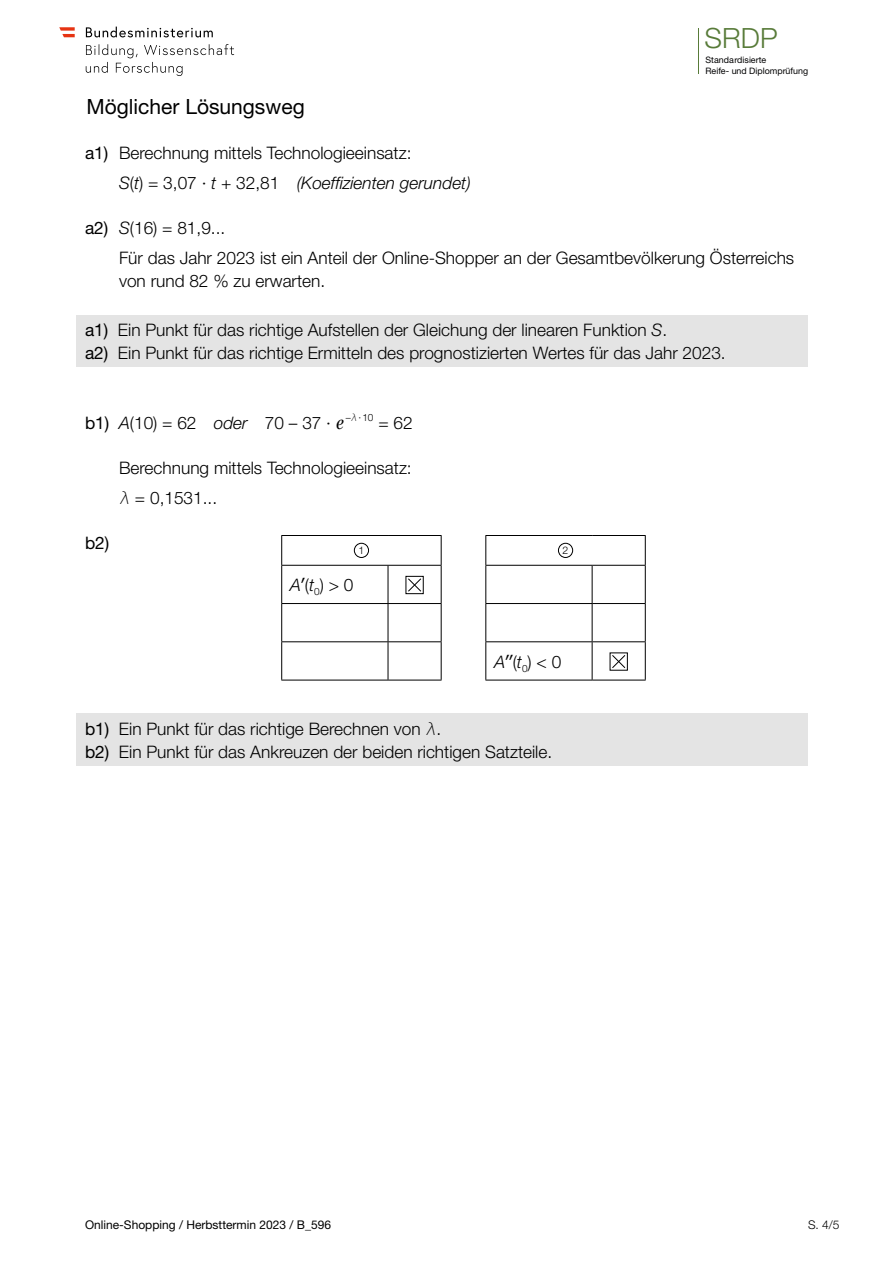
<style>
.page{position:relative;width:893px;height:1263px;background:#fff}
.page>*{position:absolute;margin:0;border:0;box-sizing:border-box;transform-origin:0 0}
.t1{font:300 27.9px "Helvetica Neue LT Std";color:#587b39}
.t2{font:21px "Helvetica Neue LT Std";color:#000}
.t3{font:300 17.25px/30px "Helvetica Neue LT Std";color:#000}
.t4{font:italic 300 17.25px "Helvetica Neue LT Pro";color:#000}
.t5{font:17.25px "Helvetica Neue LT Std";color:#000}
.t6{font:12px "Helvetica Neue LT Std";color:#000}
.t7{font:300 12px "Helvetica Neue LT Std";color:#000}
.t8{font:300 10.5px "Helvetica Neue LT Std";color:#000}
.t9{font:8.85px/10.6px "Helvetica Neue LT Std";color:#020203}
.s1{font-weight:400}
.s2{font-family:"Helvetica Neue LT Std"}
.s3{font-family:"Helvetica Neue LT Std";font-style:normal}
.s4{font-style:italic}
.s5{font-family:"Helvetica Neue LT Pro";font-style:italic}
.s6{font-family:"Lucida Sans Unicode";font-weight:400}
.s7{font-family:"DejaVu Sans";font-weight:200;font-style:italic}
</style>
<div class="page">
<svg style="left:86px;top:44px;width:148px;height:32px"></svg>
<svg style="left:86px;top:27px;width:127px;height:10px"></svg>
<svg style="left:59px;top:27px;width:16px;height:10px"></svg>
<hr style="left:698px;top:28px;width:1px;height:46px;background:#587b39">
<div style="left:77px;top:315px;width:731px;height:52px;background:#e4e4e4"></div>
<svg style="left:441px;top:536px;width:1px;height:29px"></svg>
<svg style="left:281px;top:536px;width:1px;height:29px"></svg>
<hr style="left:281px;top:535px;width:107px;height:1px;background:#000">
<hr style="left:388px;top:535px;width:54px;height:1px;background:#000">
<hr style="left:281px;top:566px;width:1px;height:37px;background:#000">
<hr style="left:281px;top:565px;width:107px;height:1px;background:#000">
<hr style="left:388px;top:566px;width:1px;height:37px;background:#000">
<hr style="left:441px;top:566px;width:1px;height:37px;background:#000">
<hr style="left:388px;top:565px;width:54px;height:1px;background:#000">
<hr style="left:281px;top:604px;width:1px;height:37px;background:#000">
<hr style="left:281px;top:603px;width:107px;height:1px;background:#000">
<hr style="left:388px;top:604px;width:1px;height:37px;background:#000">
<hr style="left:441px;top:604px;width:1px;height:37px;background:#000">
<hr style="left:388px;top:603px;width:54px;height:1px;background:#000">
<hr style="left:281px;top:642px;width:1px;height:38px;background:#000">
<hr style="left:281px;top:641px;width:107px;height:1px;background:#000">
<hr style="left:281px;top:680px;width:107px;height:1px;background:#000">
<hr style="left:388px;top:642px;width:1px;height:38px;background:#000">
<hr style="left:441px;top:642px;width:1px;height:38px;background:#000">
<hr style="left:388px;top:641px;width:54px;height:1px;background:#000">
<hr style="left:388px;top:680px;width:54px;height:1px;background:#000">
<div style="left:354px;top:543px;width:15px;height:15px;border:1px solid #000;border-radius:50%"></div>
<div style="left:406px;top:576px;width:18px;height:18px;border:1px solid #000"></div>
<svg style="left:407px;top:578px;width:14px;height:14px"></svg>
<svg style="left:645px;top:536px;width:1px;height:29px"></svg>
<svg style="left:485px;top:536px;width:1px;height:29px"></svg>
<hr style="left:485px;top:535px;width:107px;height:1px;background:#000">
<hr style="left:592px;top:535px;width:54px;height:1px;background:#000">
<hr style="left:485px;top:566px;width:1px;height:37px;background:#000">
<hr style="left:485px;top:565px;width:107px;height:1px;background:#000">
<hr style="left:592px;top:566px;width:1px;height:37px;background:#000">
<hr style="left:645px;top:566px;width:1px;height:37px;background:#000">
<hr style="left:592px;top:565px;width:54px;height:1px;background:#000">
<hr style="left:485px;top:604px;width:1px;height:37px;background:#000">
<hr style="left:485px;top:603px;width:107px;height:1px;background:#000">
<hr style="left:592px;top:604px;width:1px;height:37px;background:#000">
<hr style="left:645px;top:604px;width:1px;height:37px;background:#000">
<hr style="left:592px;top:603px;width:54px;height:1px;background:#000">
<hr style="left:485px;top:642px;width:1px;height:38px;background:#000">
<hr style="left:485px;top:641px;width:107px;height:1px;background:#000">
<hr style="left:485px;top:680px;width:107px;height:1px;background:#000">
<hr style="left:592px;top:642px;width:1px;height:38px;background:#000">
<hr style="left:645px;top:642px;width:1px;height:38px;background:#000">
<hr style="left:592px;top:641px;width:54px;height:1px;background:#000">
<hr style="left:592px;top:680px;width:54px;height:1px;background:#000">
<div style="left:558px;top:543px;width:15px;height:15px;border:1px solid #000;border-radius:50%"></div>
<div style="left:610px;top:652px;width:18px;height:19px;border:1px solid #000"></div>
<svg style="left:611px;top:654px;width:15px;height:15px"></svg>
<div style="left:77px;top:714px;width:731px;height:52px;background:#e4e4e4"></div>
<h1 class="t1" style="left:705px;top:21px;width:74px">SRDP</h1>
<p class="t9" style="left:705px;top:54px;width:104px">Standardisierte<br>Reife- und Diplomprüfung</p>
<p class="t2" style="left:87px;top:94px;width:220px">Möglicher Lösungsweg</p>
<p class="t2" style="left:85px;top:94px;width:160px">Online-Shopping</p>
<p class="t3" style="left:85px;top:138px;width:328px"><span class="s1">a1)</span> Berechnung mittels Technologieeinsatz:</p>
<p class="t4" style="left:119px;top:173px;width:353px"><span class="s2">S</span><span class="s3">(</span><span class="s2">t</span><span class="s3">) = 3,07 ∙</span> <span class="s2">t</span> <span class="s3">+ 32,81</span> (Koeffizienten gerundet)</p>
<p class="t3" style="left:119px;top:213px;width:677px;text-indent:-34px"><span class="s1">a2)</span> <span class="s4">S</span>(16) = 81,9...<br>Für das Jahr 2023 ist ein Anteil der Online-Shopper an der Gesamtbevölkerung Österreichs</p>
<p class="t3" style="left:119px;top:265px;width:208px">von rund 82 % zu erwarten.</p>
<p class="t3" style="left:85px;top:318px;width:642px;line-height:22.5px"><span class="s1">a1)</span> Ein Punkt für das richtige Aufstellen der Gleichung der linearen Funktion <span class="s4">S</span>.<br><span class="s1">a2)</span> Ein Punkt für das richtige Ermitteln des prognostizierten Wertes für das Jahr 2023.</p>
<p class="t3" style="left:85px;top:407px;width:329px"><span class="s1">b1)</span> <span class="s5">A</span>(10) = 62 <span class="s5">oder</span> 70 – 37 ∙ <span class="s6">ℯ</span> <sup>–</sup><sup>λ</sup><sup>∙10</sup> = 62</p>
<p class="t3" style="left:119px;top:452px;width:294px">Berechnung mittels Technologieeinsatz: <span class="s7">λ</span> = 0,1531...</p>
<p class="t5" style="left:85px;top:532px;width:26px">b2)</p>
<p class="t8" style="left:358px;top:544px;width:7px">1</p>
<p class="t3" style="left:290px;top:570px;width:65px"><span class="s4">A</span><span class="s6">′</span>(<span class="s4">t</span><sub>0</sub>) &gt; 0</p>
<p class="t8" style="left:563px;top:544px;width:7px">2</p>
<p class="t3" style="left:494px;top:646px;width:69px"><span class="s4">A</span><span class="s6">″</span>(<span class="s4">t</span><sub>0</sub>) &lt; 0</p>
<p class="t3" style="left:85px;top:717px;width:469px;line-height:22.5px"><span class="s1">b1)</span> Ein Punkt für das richtige Berechnen von <span class="s7">λ</span>.<br><span class="s1">b2)</span> Ein Punkt für das Ankreuzen der beiden richtigen Satzteile.</p>
<p class="t6" style="left:85px;top:1217px;width:248px">Online-Shopping / Herbsttermin 2023 / B_596</p>
<p class="t7" style="left:808px;top:1217px;width:33px">S. 4/5</p>
</div>
